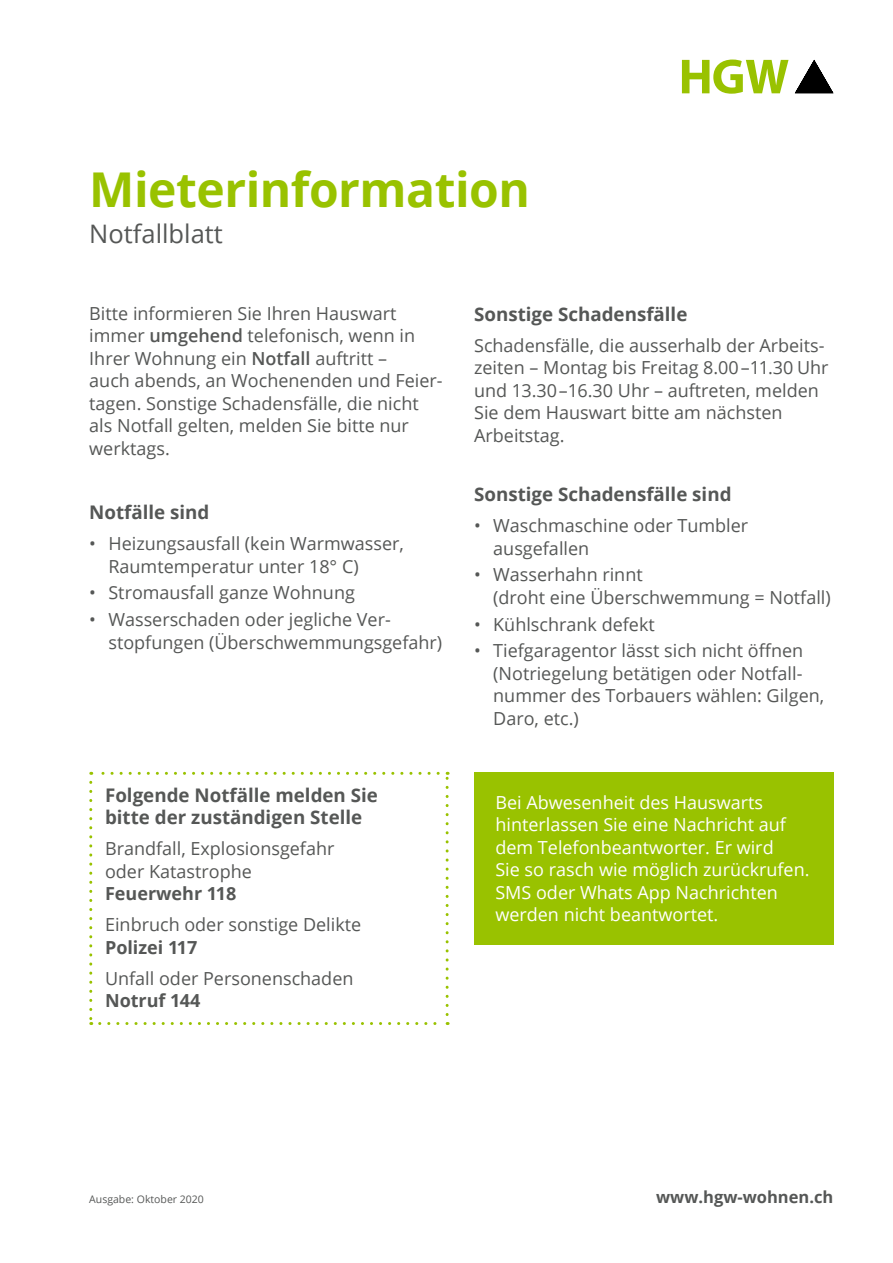
<style>
.page{position:relative;width:893px;height:1263px;background:#fff}
.page>*{position:absolute;margin:0;border:0;box-sizing:border-box;transform-origin:0 0}
.t1{font:700 48px "Open Sans";letter-spacing:-.01em;color:#99c200}
.t2{font:25.5px "Open Sans";color:#555756}
.t3{font:700 18.75px/22.5px "Open Sans";color:#555756}
.t4{font:18px/22.5px "Open Sans";color:#555756}
.t5{font:18px/22.5px "Open Sans";color:#fff}
.t6{font:700 18px "Open Sans";color:#555756}
.t7{font:700 16.5px "Open Sans";color:#555756}
.t8{font:10.5px "Open Sans";color:#555756}
.s1{font-weight:600}
.s2{color:#fff}
</style>
<div class="page">
<div style="left:474px;top:772px;width:359px;height:172px;background:#99c200"></div>
<svg style="left:89px;top:782px;width:3px;height:243px"></svg>
<svg style="left:100px;top:1022px;width:348px;height:3px"></svg>
<svg style="left:446px;top:772px;width:3px;height:242px"></svg>
<svg style="left:91px;top:772px;width:347px;height:3px"></svg>
<svg style="left:682px;top:60px;width:106px;height:34px"></svg>
<svg style="left:795px;top:60px;width:38px;height:33px"></svg>
<h1 class="t1" style="left:89px;top:155px;width:442px">Mieterinformation</h1>
<h2 class="t2" style="left:89px;top:216px;width:135px">Notfallblatt</h2>
<p class="t4" style="left:89px;top:302px;width:355px">Bitte informieren Sie Ihren Hauswart immer <span class="s1">umgehend</span> telefonisch, wenn in Ihrer Wohnung ein <span class="s1">Notfall</span> auftritt –<br>auch abends, an Wochenenden und Feier&shy;tagen. Sonstige Schadensfälle, die nicht als Notfall gelten, melden Sie bitte nur werktags.<span class="s2">och</span></p>
<p class="t3" style="left:89px;top:501px;width:122px">Notfälle sind</p>
<p class="t4" style="left:108px;top:532px;width:297px;text-indent:-19px">• Heizungsausfall (kein Warmwasser,<br>Raumtemperatur unter 18° C)</p>
<p class="t4" style="left:89px;top:581px;width:267px">• Stromausfall ganze Wohnung</p>
<p class="t4" style="left:108px;top:608px;width:335px;text-indent:-19px">• Wasserschaden oder jegliche Ver&shy;stopfungen (Überschwemmungsgefahr)</p>
<p class="t3" style="left:105px;top:783px;width:274px">Folgende Notfälle melden Sie bitte der zuständigen Stelle</p>
<p class="t4" style="left:105px;top:837px;width:231px">Brandfall, Explosionsgefahr oder Katastrophe</p>
<p class="t6" style="left:105px;top:881px;width:133px">Feuerwehr 118</p>
<p class="t4" style="left:105px;top:913px;width:258px">Einbruch oder sonstige Delikte</p>
<p class="t6" style="left:105px;top:935px;width:94px">Polizei 117</p>
<p class="t4" style="left:105px;top:967px;width:250px">Unfall oder Personenschaden</p>
<p class="t6" style="left:105px;top:988px;width:97px">Notruf 144</p>
<p class="t3" style="left:474px;top:302px;width:215px">Sonstige Schadensfälle</p>
<p class="t4" style="left:474px;top:333px;width:356px">Schadensfälle, die ausserhalb der Arbeits&shy;zeiten – Montag bis Freitag 8.00 –11.30 Uhr und 13.30 –16.30 Uhr – auftreten, melden Sie dem Hauswart bitte am nächsten Arbeitstag.</p>
<p class="t3" style="left:474px;top:483px;width:259px">Sonstige Schadensfälle sind</p>
<p class="t4" style="left:493px;top:514px;width:257px;text-indent:-19px">• Waschmaschine oder Tumbler ausgefallen</p>
<p class="t4" style="left:493px;top:563px;width:339px;text-indent:-19px">• Wasserhahn rinnt<br>(droht eine Überschwemmung = Notfall)</p>
<p class="t4" style="left:474px;top:612px;width:182px">• Kühlschrank defekt</p>
<p class="t4" style="left:493px;top:639px;width:332px;text-indent:-19px">• Tiefgaragentor lässt sich nicht öffnen (Notriegelung betätigen oder Notfall&shy;nummer des Torbauers wählen: Gilgen,<br>Daro, etc.)</p>
<p class="t5" style="left:495px;top:790px;width:316px">Bei Abwesenheit des Hauswarts hinterlassen Sie eine Nachricht auf dem Telefonbeantworter. Er wird<br>Sie so rasch wie möglich zurückrufen.<br>SMS oder Whats App Nachrichten werden nicht beantwortet.</p>
<p class="t8" style="left:89px;top:1192px;width:116px">Ausgabe: Oktober 2020</p>
<p class="t7" style="left:656px;top:1186px;width:179px">www.hgw-wohnen.ch</p>
</div>
